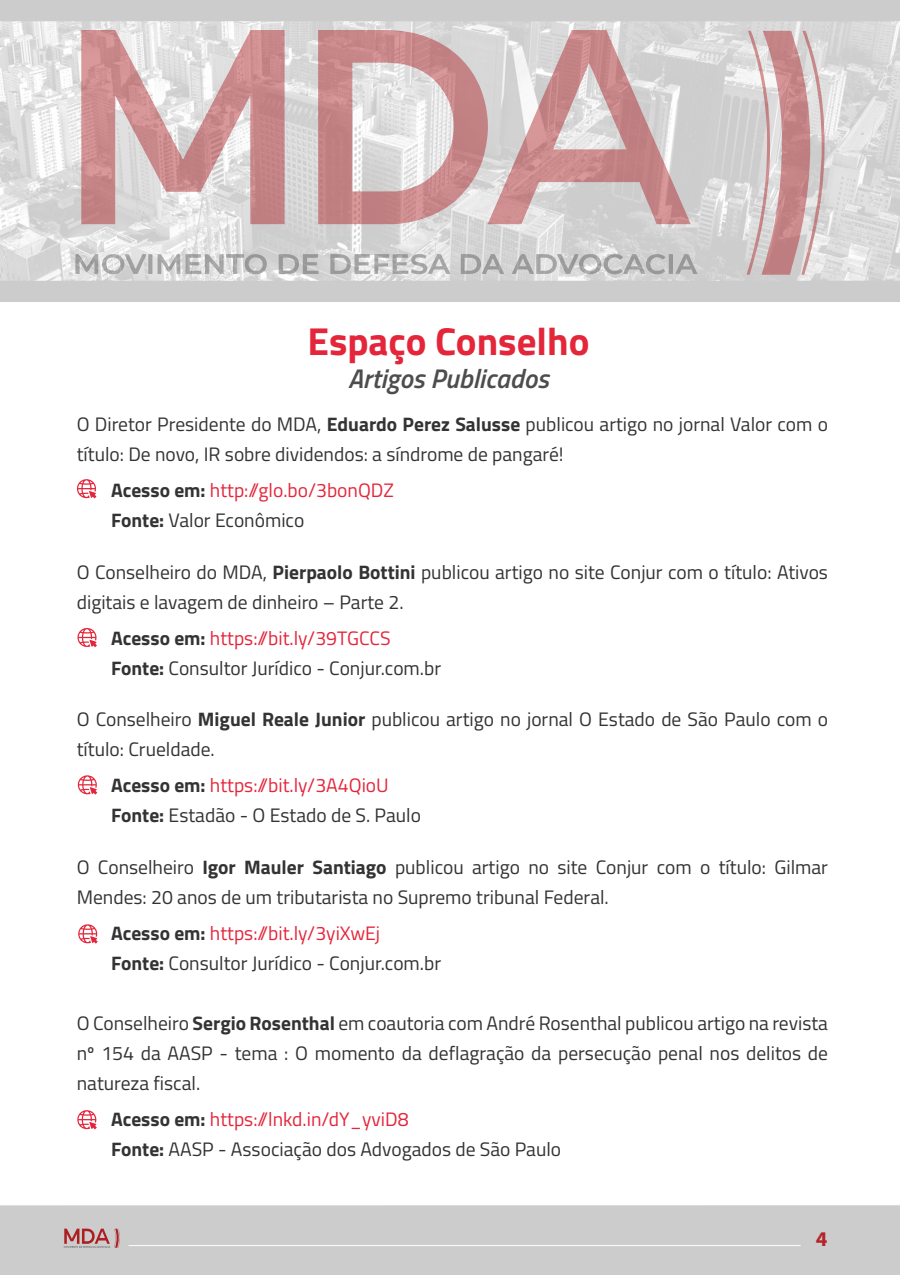
<style>
.page{position:relative;width:900px;height:1275px;background:#fff}
.page>*{position:absolute;margin:0;border:0;box-sizing:border-box;transform-origin:0 0}
.t1{font:700 39px "Titillium Web";color:#e4263b}
.t2{font:italic 600 27px "Titillium Web";color:#4d4d4d}
.t3{font:700 21px "Myriad Pro";color:#b52327}
.t4{font:19.5px/30px "Titillium Web";color:#333}
.t5{font:19.5px/30px "Titillium Web";color:#e4263b}
.s1{font-weight:700}
.s2{font-weight:700;color:#333}
.s3{color:#333}
.s4{color:#e4263b}
</style>
<div class="page">
<svg style="left:77px;top:479px;width:20px;height:20px"></svg>
<div style="left:0;top:1205px;width:900px;height:70px;background:#ccc"></div>
<hr style="left:129px;top:1245px;width:671px;height:1px;background:#fff">
<svg style="left:64px;top:1229px;width:56px;height:19px"></svg>
<img style="left:0;top:21px;width:900px;height:260px">
<svg style="left:81px;top:30px;width:204px;height:194px;background:#d5b2b4"></svg>
<svg style="left:318px;top:30px;width:373px;height:194px;background:#d2b5b6"></svg>
<svg style="left:747px;top:31px;width:78px;height:244px;background:#d1b5b6"></svg>
<svg style="left:158px;top:254px;width:22px;height:21px"></svg>
<svg style="left:279px;top:254px;width:41px;height:21px"></svg>
<svg style="left:461px;top:254px;width:43px;height:21px"></svg>
<svg style="left:330px;top:253px;width:120px;height:22px;background:#c8c8c8"></svg>
<svg style="left:186px;top:253px;width:83px;height:22px;background:#c6c6c6"></svg>
<svg style="left:512px;top:251px;width:186px;height:24px;background:#c2c2c2"></svg>
<svg style="left:75px;top:253px;width:77px;height:22px;background:#c6c6c6"></svg>
<div style="left:0;top:0;width:900px;height:21px;background:#ccc"></div>
<div style="left:0;top:281px;width:900px;height:21px;background:#ccc"></div>
<svg style="left:77px;top:628px;width:20px;height:20px"></svg>
<svg style="left:77px;top:775px;width:21px;height:20px"></svg>
<svg style="left:78px;top:924px;width:20px;height:20px"></svg>
<svg style="left:77px;top:1110px;width:20px;height:20px"></svg>
<h1 class="t1" style="left:307px;top:311px;width:284px">Espaço Conselho</h1>
<h2 class="t2" style="left:348px;top:358px;width:202px">Artigos Publicados</h2>
<p class="t4" style="left:77px;top:408px;width:753px">O Diretor Presidente do MDA, <span class="s1">Eduardo Perez Salusse</span> publicou artigo no jornal Valor com o título: De novo, IR sobre dividendos: a síndrome de pangaré!</p>
<p class="t5" style="left:111px;top:474px;width:284px"><span class="s2">Acesso em:</span> http://glo.bo/3bonQDZ<br><span class="s2">Fonte:</span> <span class="s3">Valor Econômico</span></p>
<p class="t4" style="left:77px;top:556px;width:753px">O Conselheiro do MDA, <span class="s1">Pierpaolo Bottini</span> publicou artigo no site Conjur com o título: Ativos digitais e lavagem de dinheiro – Parte 2.</p>
<p class="t4" style="left:111px;top:622px;width:332px"><span class="s1">Acesso em:</span> <span class="s4">https://bit.ly/39TGCCS<br></span><span class="s1">Fonte:</span> Consultor Jurídico - Conjur.com.br</p>
<p class="t4" style="left:77px;top:703px;width:753px">O Conselheiro <span class="s1">Miguel Reale Junior</span> publicou artigo no jornal O Estado de São Paulo com o título: Crueldade.</p>
<p class="t4" style="left:111px;top:769px;width:311px"><span class="s1">Acesso em:</span> <span class="s4">https://bit.ly/3A4QioU<br></span><span class="s1">Fonte:</span> Estadão - O Estado de S. Paulo</p>
<p class="t4" style="left:77px;top:851px;width:753px">O Conselheiro <span class="s1">Igor Mauler Santiago</span> publicou artigo no site Conjur com o título: Gilmar<br>Mendes: 20 anos de um tributarista no Supremo tribunal Federal.</p>
<p class="t4" style="left:111px;top:917px;width:332px"><span class="s1">Acesso em:</span> <span class="s4">https://bit.ly/3yiXwEj<br></span><span class="s1">Fonte:</span> Consultor Jurídico - Conjur.com.br</p>
<p class="t4" style="left:77px;top:1007px;width:753px;text-align:justify">O Conselheiro <span class="s1">Sergio Rosenthal</span> em coautoria com André Rosenthal publicou artigo na revista nº 154 da AASP - tema : O momento da deflagração da persecução penal nos delitos de natureza fiscal.</p>
<p class="t4" style="left:111px;top:1103px;width:452px"><span class="s1">Acesso em:</span> <span class="s4">https://lnkd.in/dY_yviD8<br></span><span class="s1">Fonte:</span> AASP - Associação dos Advogados de São Paulo</p>
<p class="t3" style="left:816px;top:1225px;width:13px">4</p>
</div>
